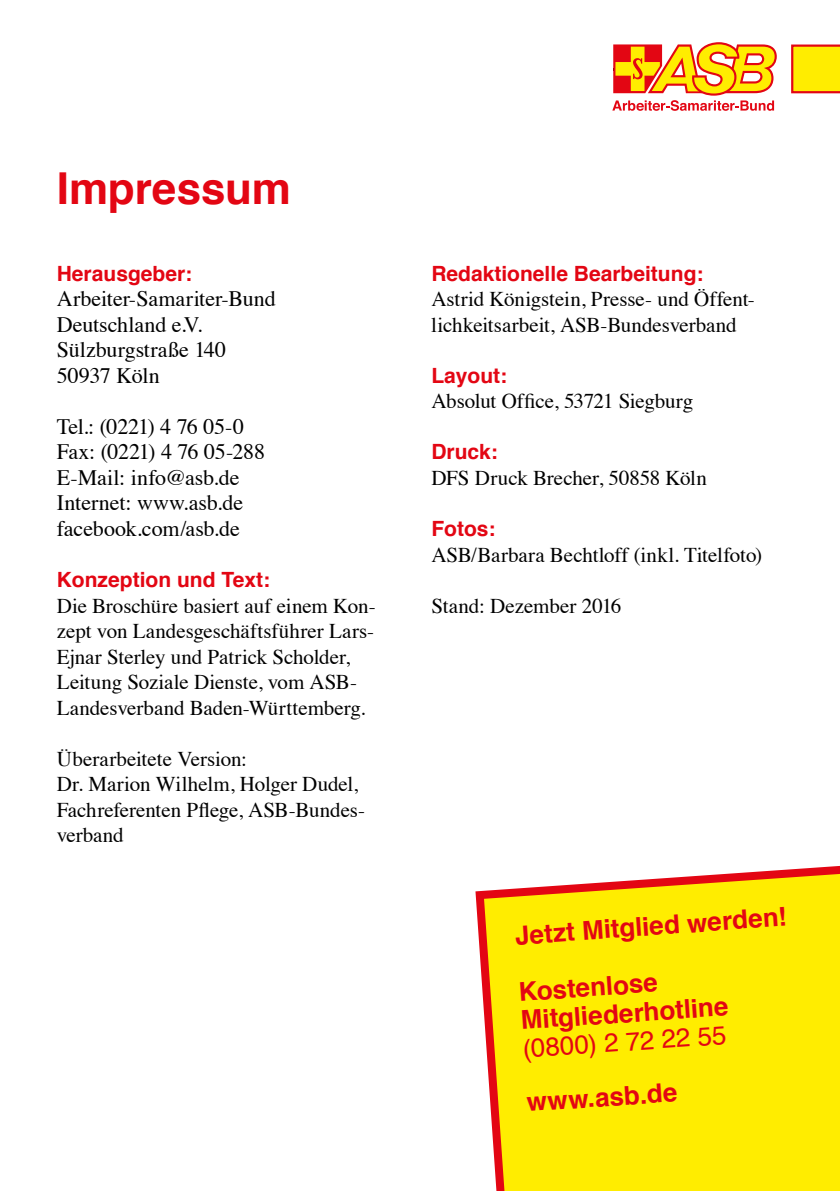
<style>
.page{position:relative;width:840px;height:1191px;background:#fff}
.page>*{position:absolute;margin:0;border:0;box-sizing:border-box;transform-origin:0 0}
.t1{font:700 44px "Helvetica";letter-spacing:-.005em;color:#e30613}
.t2{font:700 26px/56.6px "Helvetica";color:#e30613}
.t3{font:26px "Helvetica";color:#e30613}
.t4{font:22px/25.6px "Times";letter-spacing:-.005em;color:#000}
.t5{font:21px/25.6px "Times";letter-spacing:-.005em;color:#000}
.t6{font:700 21px "Helvetica";color:#e30613}
</style>
<div class="page">
<svg style="left:475px;top:866px;width:364px;height:325px;background:#fde311"></svg>
<svg style="left:612px;top:42px;width:164px;height:69px"></svg>
<svg style="left:791px;top:45px;width:48px;height:48px;background:#fbd102"></svg>
<h1 class="t1" style="left:57px;top:153px;width:235px">Impressum</h1>
<p class="t6" style="left:57px;top:256px;width:137px">Herausgeber:</p>
<p class="t4" style="left:57px;top:284px;width:220px">Arbeiter-Samariter-Bund<br>Deutschland e.V.<br>Sülzburgstraße 140<br>50937 Köln</p>
<p class="t4" style="left:57px;top:412px;width:210px">Tel.: (0221) 4 76 05-0<br>Fax: (0221) 4 76 05-288<br>E-Mail: info@asb.de<br>Internet: www.asb.de facebook.com/asb.de</p>
<p class="t6" style="left:57px;top:562px;width:215px">Konzeption und Text:</p>
<p class="t5" style="left:57px;top:591px;width:320px">Die Broschüre basiert auf einem Kon&shy;zept von Landesgeschäftsführer Lars-Ejnar Sterley und Patrick Scholder, Leitung Soziale Dienste, vom ASB-- Landesverband Baden-Württemberg.</p>
<p class="t5" style="left:57px;top:744px;width:310px">Überarbeitete Version:<br>Dr. Marion Wilhelm, Holger Dudel,<br>Fachreferenten Pflege, ASB-Bundes&shy;verband</p>
<p class="t6" style="left:431px;top:256px;width:273px">Redaktionelle Bearbeitung:</p>
<p class="t5" style="left:431px;top:285px;width:325px">Astrid Königstein, Presse- und Öffent&shy;lichkeitsarbeit, ASB-Bundesverband</p>
<p class="t6" style="left:431px;top:358px;width:77px">Layout:</p>
<p class="t5" style="left:431px;top:387px;width:263px">Absolut Office, 53721 Siegburg</p>
<p class="t6" style="left:431px;top:435px;width:68px">Druck:</p>
<p class="t5" style="left:431px;top:463px;width:277px">DFS Druck Brecher, 50858 Köln</p>
<p class="t6" style="left:431px;top:511px;width:66px">Fotos:</p>
<p class="t5" style="left:431px;top:540px;width:332px">ASB/Barbara Bechtloff (inkl. Titelfoto)</p>
<p class="t5" style="left:431px;top:591px;width:191px">Stand: Dezember 2016</p>
<p class="t2" style="left:513px;top:907px;width:273px;rotate:-4deg">Jetzt Mitglied werden!<br>Kostenlose</p>
<p class="t2" style="left:518px;top:992px;width:209px;rotate:-4deg">Mitgliederhotline</p>
<p class="t3" style="left:521px;top:1028px;width:205px;rotate:-4deg">(0800) 2 72 22 55</p>
<p class="t2" style="left:524px;top:1074px;width:152px;rotate:-4deg">www.asb.de</p>
</div>
